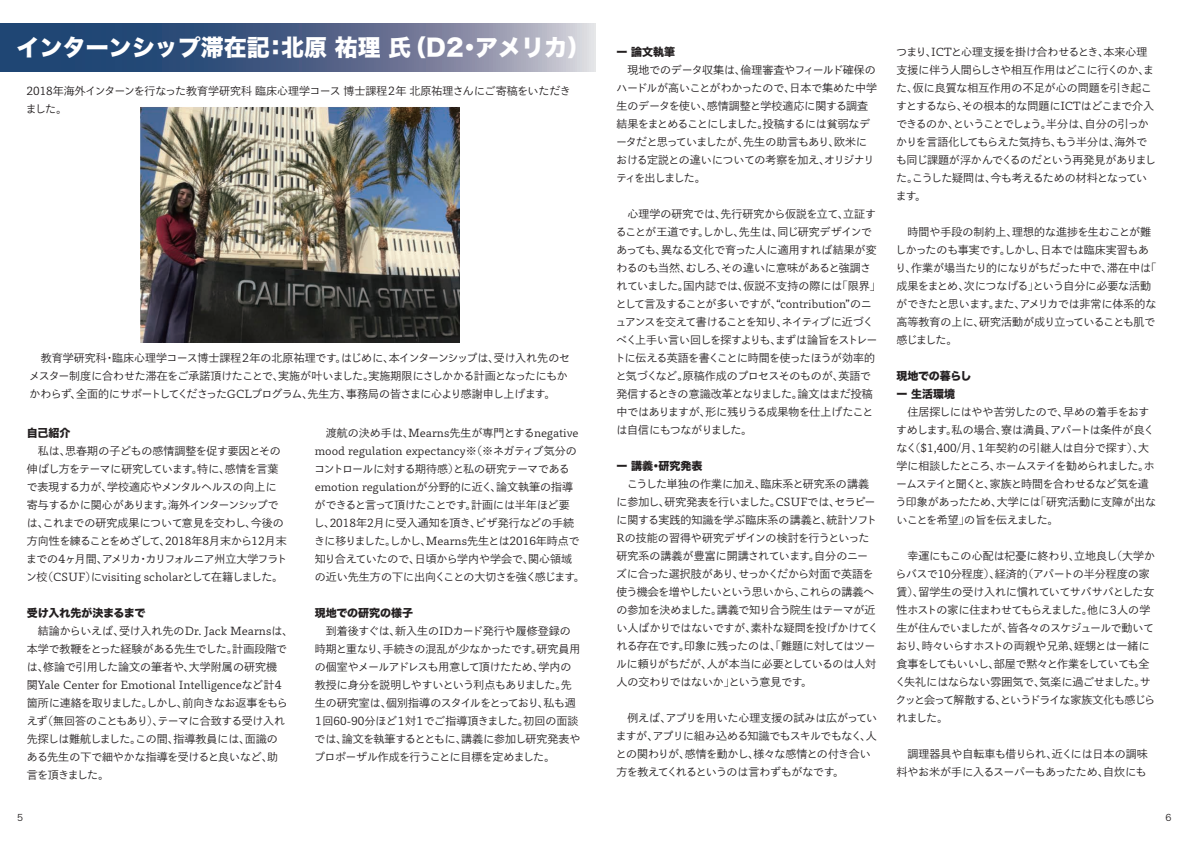
<style>
.page{position:relative;width:1191px;height:842px;background:#fff}
.page>*{position:absolute;margin:0;border:0;box-sizing:border-box;transform-origin:0 0}
.t1{font:23px "Hira Kaku Std W8";color:#fff}
.t2{font:11px/18px "Toppan Bunkyu Gothic Pr 6 N";letter-spacing:-.02em;color:#231f20}
.t3{font:11px/18px "Toppan Bunkyu Gothic Pr 6 N";letter-spacing:-.04em;color:#231f20}
.t4{font:11px/18px "Toppan Bunkyu Gothic Pr 6 N";color:#231f20}
.t5{font:11px/18px "Toppan Bunkyu Gothic Pr 6 N";letter-spacing:-.045em;color:#231f20}
.t6{font:11px/18px "Hira Kaku Std N W8";color:#231f20}
.t7{font:11px "Hira Kaku Std W8";letter-spacing:-.02em;color:#231f20}
.t8{font:9.2px "Hira Kaku Pro W3";color:#231f20}
</style>
<div class="page">
<svg style="left:0;top:24px;width:595px;height:47px;background:#586c8f"></svg>
<img style="left:140px;top:107px;width:319px;height:236px">
<h1 class="t1" style="left:17px;top:35px;width:575px">インターンシップ滞在記：北原 祐理 氏（D2・アメリカ）</h1>
<p class="t2" style="left:26px;top:82px;width:546px">2018年海外インターンを行なった教育学研究科 臨床心理学コース 博士課程２年 北原祐理さんにご寄稿をいただきました。</p>
<p class="t2" style="left:29px;top:349px;width:542px">　教育学研究科・臨床心理学コース博士課程２年の北原祐理です。はじめに、本インターンシップは、受け入れ先のセメスター制度に合わせた滞在をご承諾頂けたことで、実施が叶いました。実施期限にさしかかる計画となったにもかかわらず、全面的にサポートしてくださったGCLプログラム、先生方、事務局の皆さまに心より感謝申し上げます。</p>
<p class="t6" style="left:27px;top:424px;width:45px">自己紹介</p>
<p class="t2" style="left:26px;top:442px;width:263px">　私は、思春期の子どもの感情調整を促す要因とその伸ばし方をテーマに研究しています。特に、感情を言葉で表現する力が、学校適応やメンタルヘルスの向上に寄与するかに関心があります。海外インターンシップでは、これまでの研究成果について意見を交わし、今後の方向性を練ることをめざして、2018年8月末から12月末までの４ヶ月間、アメリカ・カリフォルニア州立大学フラトン校（CSUF）にvisiting scholarとして在籍しました。</p>
<p class="t7" style="left:27px;top:607px;width:120px">受け入れ先が決まるまで</p>
<p class="t2" style="left:27px;top:622px;width:268px">　結論からいえば、受け入れ先のDr. Jack Mearnsは、本学で教鞭をとった経験がある先生でした。計画段階では、修論で引用した論文の筆者や、大学附属の研究機関Yale Center for Emotional Intelligenceなど計４箇所に連絡を取りました。しかし、前向きなお返事をもらえず（無回答のこともあり）、テーマに合致する受け入れ先探しは難航しました。この間、指導教員には、面識の<br>ある先生の下で細やかな指導を受けると良いなど、助<br>言を頂きました。</p>
<p class="t4" style="left:314px;top:424px;width:272px">　渡航の決め手は、Mearns先生が専門とするnegative mood regulation expectancy※（※ネガティブ気分のコントロールに対する期待感）と私の研究テーマであるemotion regulationが分野的に近く、論文執筆の指導ができると言って頂けたことです。計画には半年ほど要<br>し、2018年2月に受入通知を頂き、ビザ発行などの手続きに移りました。しかし、Mearns先生とは2016年時点で知り合えていたので、日頃から学内や学会で、関心領域の近い先生方の下に出向くことの大切さを強く感じます。</p>
<p class="t6" style="left:315px;top:604px;width:100px">現地での研究の様子</p>
<p class="t2" style="left:313px;top:622px;width:269px">　到着後すぐは、新入生のIDカード発行や履修登録の時期と重なり、手続きの混乱が少なかったです。研究員用の個室やメールアドレスも用意して頂けたため、学内の教授に身分を説明しやすいという利点もありました。先生の研究室は、個別指導のスタイルをとっており、私も週<br>１回60-90分ほど１対１でご指導頂きました。初回の面談では、論文を執筆するとともに、講義に参加し研究発表やプロポーザル作成を行うことに目標を定めました。</p>
<p class="t6" style="left:616px;top:43px;width:60px">ー 論文執筆</p>
<p class="t3" style="left:616px;top:61px;width:262px">　現地でのデータ収集は、倫理審査やフィールド確保のハードルが高いことがわかったので、日本で集めた中学生のデータを使い、感情調整と学校適応に関する調査結果をまとめることにしました。投稿するには貧弱なデータだと思っていましたが、先生の助言もあり、欧米における定説との違いについての考察を加え、オリジナリティを出しました。</p>
<p class="t3" style="left:615px;top:205px;width:268px">　心理学の研究では、先行研究から仮説を立て、立証することが王道です。しかし、先生は、同じ研究デザインであっても、異なる文化で育った人に適用すれば結果が変わるのも当然、むしろ、その違いに意味があると強調されていました。国内誌では、仮説不支持の際には「限界」として言及することが多いですが、“contribution”のニュアンスを交えて書けることを知り、ネイティブに近づくべく上手い言い回しを探すよりも、まずは論旨をストレートに伝える英語を書くことに時間を使ったほうが効率的と気づくなど。原稿作成のプロセスそのものが、英語で発信するときの意識改革となりました。論文はまだ投稿中ではありますが、形に残りうる成果物を仕上げたことは自信にもつながりました。</p>
<p class="t6" style="left:616px;top:457px;width:88px">ー 講義・研究発表</p>
<p class="t2" style="left:616px;top:475px;width:264px">　こうした単独の作業に加え、臨床系と研究系の講義に参加し、研究発表を行いました。CSUFでは、セラピーに関する実践的知識を学ぶ臨床系の講義と、統計ソフト<br>Rの技能の習得や研究デザインの検討を行うといった研究系の講義が豊富に開講されています。自分のニーズに合った選択肢があり、せっかくだから対面で英語を使う機会を増やしたいという思いから、これらの講義への参加を決めました。講義で知り合う院生はテーマが近い人ばかりではないですが、素朴な疑問を投げかけてくれる存在です。印象に残ったのは、「難題に対してはツールに頼りがちだが、人が本当に必要としているのは人対人の交わりではないか」という意見です。</p>
<p class="t5" style="left:616px;top:709px;width:263px">　例えば、アプリを用いた心理支援の試みは広がっていますが、アプリに組み込める知識でもスキルでもなく、人との関わりが、感情を動かし、様々な感情との付き合い方を教えてくれるというのは言わずもがなです。</p>
<p class="t2" style="left:895px;top:43px;width:262px">つまり、ICTと心理支援を掛け合わせるとき、本来心理支援に伴う人間らしさや相互作用はどこに行くのか、また、仮に良質な相互作用の不足が心の問題を引き起こすとするなら、その根本的な問題にICTはどこまで介入できるのか、ということでしょう。半分は、自分の引っかかりを言語化してもらえた気持ち、もう半分は、海外でも同じ課題が浮かんでくるのだという再発見がありました。こうした疑問は、今も考えるための材料となっています。</p>
<p class="t2" style="left:895px;top:223px;width:262px">　時間や手段の制約上、理想的な進捗を生むことが難しかったのも事実です。しかし、日本では臨床実習もあり、作業が場当たり的になりがちだった中で、滞在中は「成果をまとめ、次につなげる」という自分に必要な活動ができたと思います。また、アメリカでは非常に体系的な高等教育の上に、研究活動が成り立っていることも肌で感じました。</p>
<p class="t6" style="left:896px;top:367px;width:76px">現地での暮らしー 生活環境</p>
<p class="t2" style="left:895px;top:403px;width:262px">　住居探しにはやや苦労したので、早めの着手をおすすめします。私の場合、寮は満員、アパートは条件が良くなく（$1,400/月、１年契約の引継人は自分で探す）、大学に相談したところ、ホームステイを勧められました。ホームステイと聞くと、家族と時間を合わせるなど気を遣う印象があったため、大学には「研究活動に支障が出ないことを希望」の旨を伝えました。</p>
<p class="t3" style="left:895px;top:547px;width:261px">　幸運にもこの心配は杞憂に終わり、立地良し（大学からバスで10分程度）、経済的（アパートの半分程度の家賃）、留学生の受け入れに慣れていてサバサバとした女性ホストの家に住まわせてもらえました。他に３人の学生が住んでいましたが、皆各々のスケジュールで動いており、時々いらすホストの両親や兄弟、姪甥とは一緒に食事をしてもいいし、部屋で黙々と作業をしていても全く失礼にはならない雰囲気で、気楽に過ごせました。サクッと会って解散する、というドライな家族文化も感じられました。</p>
<p class="t2" style="left:896px;top:745px;width:253px">　調理器具や自転車も借りられ、近くには日本の調味料やお米が手に入るスーパーもあったため、自炊にも</p>
<p class="t8" style="left:17px;top:809px;width:8px">5</p>
<p class="t8" style="left:1165px;top:809px;width:8px">6</p>
</div>
